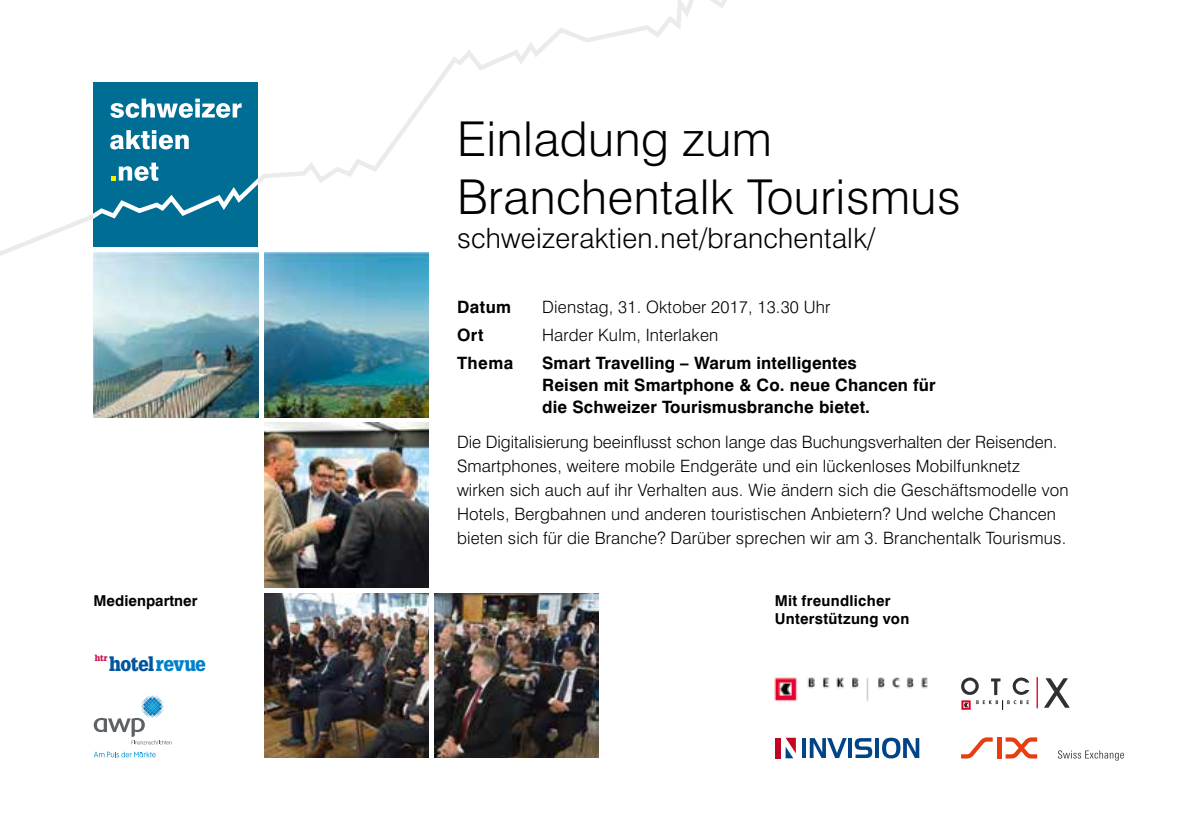
<style>
.page{position:relative;width:1191px;height:840px;background:#fff}
.page>*{position:absolute;margin:0;border:0;box-sizing:border-box;transform-origin:0 0}
.t1{font:300 48px/57.6px "Swiss 721 BT";letter-spacing:.01em;color:#000}
.t2{font:300 28px "Swiss 721 BT";letter-spacing:.01em;color:#000}
.t3{font:900 19.8px "Glypha LT Std";letter-spacing:-.01em;color:#00559d;scale:.9 1}
.t4{font:300 17px/24px "Swiss 721 BT";letter-spacing:.01em;color:#000}
.t5{font:700 17px/22px "Swiss 721 BT";letter-spacing:.01em;color:#000}
.t6{font:700 15px/18px "Swiss 721 BT";letter-spacing:.02em;color:#000}
.t7{font:700 15px "Swiss 721 BT";color:#000}
.t8{font:900 8.6px "Glypha LT Std";color:#c71252;scale:.95 1}
.s1{color:#0080c8}
</style>
<div class="page">
<svg style="left:0;top:0;width:727px;height:268px"></svg>
<img style="left:94px;top:252px;width:164px;height:165px">
<img style="left:264px;top:252px;width:165px;height:165px">
<img style="left:264px;top:422px;width:165px;height:165px">
<img style="left:264px;top:593px;width:165px;height:164px">
<img style="left:434px;top:593px;width:165px;height:164px">
<div style="left:604px;top:82px;width:165px;height:165px;background:#fff"></div>
<img style="left:774px;top:677px;width:154px;height:25px">
<svg style="left:1044px;top:678px;width:25px;height:29px"></svg>
<svg style="left:1036px;top:677px;width:2px;height:31px"></svg>
<svg style="left:961px;top:677px;width:68px;height:32px"></svg>
<svg style="left:94px;top:751px;width:62px;height:6px"></svg>
<svg style="left:94px;top:695px;width:78px;height:49px"></svg>
<div style="left:94px;top:82px;width:164px;height:165px;background:#006e94"></div>
<svg style="left:94px;top:162px;width:164px;height:57px"></svg>
<svg style="left:110px;top:130px;width:79px;height:19px"></svg>
<svg style="left:110px;top:99px;width:132px;height:19px"></svg>
<svg style="left:961px;top:737px;width:31px;height:21px"></svg>
<hr style="left:997px;top:737px;width:4px;height:21px;background:#e73d0f">
<svg style="left:1005px;top:737px;width:32px;height:21px"></svg>
<svg style="left:1057px;top:750px;width:67px;height:10px"></svg>
<hr style="left:802px;top:737px;width:3px;height:20px;background:#004487">
<svg style="left:809px;top:738px;width:37px;height:19px"></svg>
<hr style="left:848px;top:737px;width:4px;height:20px;background:#004487">
<svg style="left:854px;top:738px;width:18px;height:19px"></svg>
<hr style="left:875px;top:737px;width:4px;height:20px;background:#004487">
<svg style="left:882px;top:737px;width:37px;height:21px"></svg>
<svg style="left:785px;top:737px;width:11px;height:20px"></svg>
<div style="left:775px;top:737px;width:5px;height:20px;background:#c10524"></div>
<p class="t7" style="left:94px;top:591px;width:105px">Medienpartner</p>
<p class="t8" style="left:95px;top:652px;width:15px">htr</p>
<p class="t3" style="left:109px;top:651px;width:108px">hotel<span class="s1">revue</span></p>
<h1 class="t1" style="left:457px;top:110px;width:505px">Einladung zum<br>Branchentalk Tourismus</h1>
<h2 class="t2" style="left:457px;top:220px;width:420px">schweizeraktien.net/branchentalk/</h2>
<p class="t5" style="left:457px;top:296px;width:56px">Datum</p>
<p class="t4" style="left:542px;top:295px;width:290px">Dienstag, 31. Oktober 2017, 13.30 Uhr</p>
<p class="t5" style="left:457px;top:324px;width:28px">Ort</p>
<p class="t4" style="left:542px;top:323px;width:178px">Harder Kulm, Interlaken</p>
<p class="t5" style="left:457px;top:351px;width:58px">Thema</p>
<p class="t5" style="left:542px;top:351px;width:395px">Smart Travelling – Warum intelligentes<br>Reisen mit Smartphone &amp; Co. neue Chancen für die Schweizer Tourismusbranche bietet.</p>
<p class="t4" style="left:457px;top:430px;width:613px">Die Digitalisierung beeinflusst schon lange das Buchungsverhalten der Reisenden.<br>Smartphones, weitere mobile Endgeräte und ein lückenloses Mobilfunknetz wirken sich auch auf ihr Verhalten aus. Wie ändern sich die Geschäftsmodelle von Hotels, Bergbahnen und anderen touristischen Anbietern? Und welche Chancen bieten sich für die Branche? Darüber sprechen wir am 3. Branchentalk Tourismus.</p>
<p class="t6" style="left:775px;top:591px;width:136px">Mit freundlicher<br>Unterstützung von</p>
</div>
